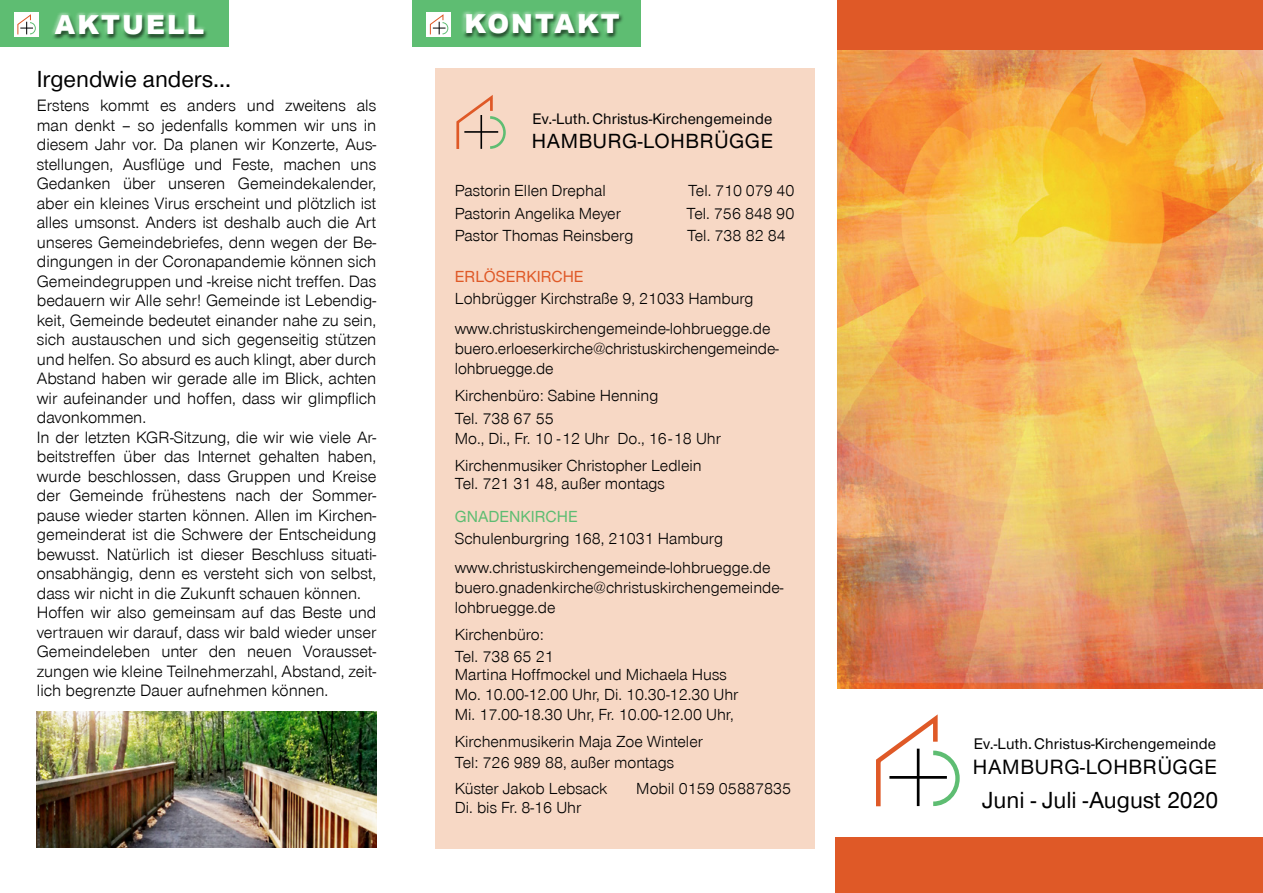
<style>
.page{position:relative;width:1263px;height:893px;background:#fff}
.page>*{position:absolute;margin:0;border:0;box-sizing:border-box;transform-origin:0 0}
.t1{font:900 26.25px "Arial";letter-spacing:.08em;color:#fff}
.t2{font:500 24px "Nordelbica";color:#000}
.t3{font:500 21.3px "Nordelbica";letter-spacing:.03em;color:#000}
.t4{font:500 21.15px "Nordelbica";letter-spacing:.03em;color:#000}
.t5{font:16.95px/19.5px "Nordelbica";color:#000}
.t6{font:16.5px/19.8px "Nordelbica";color:#000}
.t7{font:500 16.5px "Nordelbica";color:#df5927}
.t8{font:500 16.5px "Nordelbica";color:#5ebd72}
.t9{font:500 15.9px "Nordelbica";letter-spacing:.01em;color:#000}
.t10{font:500 15.6px "Nordelbica";letter-spacing:.01em;color:#000}
</style>
<div class="page">
<img style="left:838px;top:49px;width:425px;height:640px">
<div style="left:836px;top:837px;width:427px;height:56px;background:#df5927"></div>
<svg style="left:876px;top:714px;width:84px;height:93px"></svg>
<div style="left:435px;top:68px;width:379px;height:780px;background:#f7d8c5"></div>
<svg style="left:456px;top:95px;width:50px;height:54px"></svg>
<div style="left:412px;top:0;width:229px;height:47px;background:#5ebd72"></div>
<div style="left:460px;top:9px;width:163px;height:27px;background:#fff;opacity:.56"></div>
<div style="left:462px;top:12px;width:163px;height:28px;background:#000;opacity:.56"></div>
<div style="left:426px;top:12px;width:25px;height:25px;background:#fff"></div>
<svg style="left:429px;top:14px;width:19px;height:21px"></svg>
<div style="left:0;top:0;width:229px;height:47px;background:#5ebd72"></div>
<div style="left:50px;top:10px;width:158px;height:27px;background:#fff;opacity:.56"></div>
<div style="left:51px;top:13px;width:158px;height:28px;background:#000;opacity:.56"></div>
<div style="left:14px;top:12px;width:25px;height:25px;background:#fff"></div>
<svg style="left:17px;top:14px;width:19px;height:21px"></svg>
<img style="left:36px;top:711px;width:340px;height:136px">
<div style="left:838px;top:0;width:425px;height:49px;background:#df5927"></div>
<h1 class="t1" style="left:55px;top:6px;width:151px">AKTUELL</h1>
<h1 class="t1" style="left:464px;top:5px;width:157px">KONTAKT</h1>
<h2 class="t2" style="left:37px;top:65px;width:196px">Irgendwie anders...</h2>
<p class="t5" style="left:37px;top:96px;width:341px">Erstens kommt es anders und zweitens als man denkt – so jedenfalls kommen wir uns in diesem Jahr vor. Da planen wir Konzerte, Aus&shy;stellungen, Ausflüge und Feste, machen uns Gedanken über unseren Gemeindekalender, aber ein kleines Virus erscheint und plötzlich ist alles umsonst. Anders ist deshalb auch die Art unseres Gemeindebriefes, denn wegen der Be&shy;dingungen in der Coronapandemie können sich Gemeindegruppen und -kreise nicht treffen. Das bedauern wir Alle sehr! Gemeinde ist Lebendig&shy;keit, Gemeinde bedeutet einander nahe zu sein, sich austauschen und sich gegenseitig stützen und helfen. So absurd es auch klingt, aber durch Abstand haben wir gerade alle im Blick, achten wir aufeinander und hoffen, dass wir glimpflich davonkommen.<br>In der letzten KGR-Sitzung, die wir wie viele Ar&shy;beitstreffen über das Internet gehalten haben, wurde beschlossen, dass Gruppen und Kreise der Gemeinde frühestens nach der Sommer&shy;pause wieder starten können. Allen im Kirchen&shy;gemeinderat ist die Schwere der Entscheidung bewusst. Natürlich ist dieser Beschluss situati&shy;onsabhängig, denn es versteht sich von selbst, dass wir nicht in die Zukunft schauen können.<br>Hoffen wir also gemeinsam auf das Beste und vertrauen wir darauf, dass wir bald wieder unser Gemeindeleben unter den neuen Vorausset&shy;zungen wie kleine Teilnehmerzahl, Abstand, zeit&shy;lich begrenzte Dauer aufnehmen können.</p>
<p class="t10" style="left:533px;top:109px;width:241px">Ev.-Luth. Christus-Kirchengemeinde</p>
<p class="t4" style="left:532px;top:129px;width:240px">Hamburg-Lohbrügge</p>
<p class="t6" style="left:455px;top:181px;width:152px">Pastorin Ellen Drephal</p>
<p class="t6" style="left:688px;top:181px;width:108px">Tel. 710 079 40</p>
<p class="t6" style="left:455px;top:203px;width:167px">Pastorin Angelika Meyer</p>
<p class="t6" style="left:686px;top:203px;width:109px">Tel. 756 848 90</p>
<p class="t6" style="left:455px;top:226px;width:180px">Pastor Thomas Reinsberg</p>
<p class="t6" style="left:687px;top:226px;width:100px">Tel. 738 82 84</p>
<p class="t7" style="left:455px;top:266px;width:108px">ErlöserKirche</p>
<p class="t6" style="left:455px;top:284px;width:317px;line-height:30.3px">Lohbrügger Kirchstraße 9, 21033 Hamburg www.christuskirchengemeinde-lohbruegge.de</p>
<p class="t6" style="left:455px;top:339px;width:326px">buero.erloeserkirche@christuskirchengemeinde&shy;lohbruegge.de</p>
<p class="t6" style="left:455px;top:385px;width:205px;line-height:22.5px">Kirchenbüro: Sabine Henning<br>Tel. 738 67 55</p>
<p class="t6" style="left:455px;top:425px;width:268px;line-height:27.3px">Mo., Di., Fr. 10 -12 Uhr Do., 16-18 Uhr<br>Kirchenmusiker Christopher Ledlein</p>
<p class="t6" style="left:455px;top:474px;width:212px">Tel. 721 31 48, außer montags</p>
<p class="t8" style="left:455px;top:507px;width:124px">GNADENKIRCHE</p>
<p class="t6" style="left:455px;top:525px;width:317px;line-height:28.5px">Schulenburgring 168, 21031 Hamburg www.christuskirchengemeinde-lohbruegge.de</p>
<p class="t6" style="left:455px;top:577px;width:330px">buero.gnadenkirche@christuskirchengemeinde&shy;lohbruegge.de</p>
<p class="t6" style="left:455px;top:623px;width:100px;line-height:22.5px">Kirchenbüro:<br>Tel. 738 65 21</p>
<p class="t6" style="left:455px;top:665px;width:285px">Martina Hoffmockel und Michaela Huss<br>Mo. 10.00-12.00 Uhr, Di. 10.30-12.30 Uhr<br>Mi. 17.00-18.30 Uhr, Fr. 10.00-12.00 Uhr,</p>
<p class="t6" style="left:455px;top:731px;width:249px;line-height:21px">Kirchenmusikerin Maja Zoe Winteler<br>Tel: 726 989 88, außer montags</p>
<p class="t6" style="left:455px;top:778px;width:154px">Küster Jakob Lebsack</p>
<p class="t6" style="left:636px;top:778px;width:156px">Mobil 0159 05887835</p>
<p class="t6" style="left:455px;top:798px;width:128px">Di. bis Fr. 8-16 Uhr</p>
<p class="t9" style="left:974px;top:734px;width:244px">Ev.-Luth. Christus-Kirchengemeinde</p>
<p class="t3" style="left:973px;top:755px;width:243px">Hamburg-Lohbrügge</p>
<h2 class="t2" style="left:982px;top:786px;width:237px">Juni - Juli -August 2020</h2>
</div>
